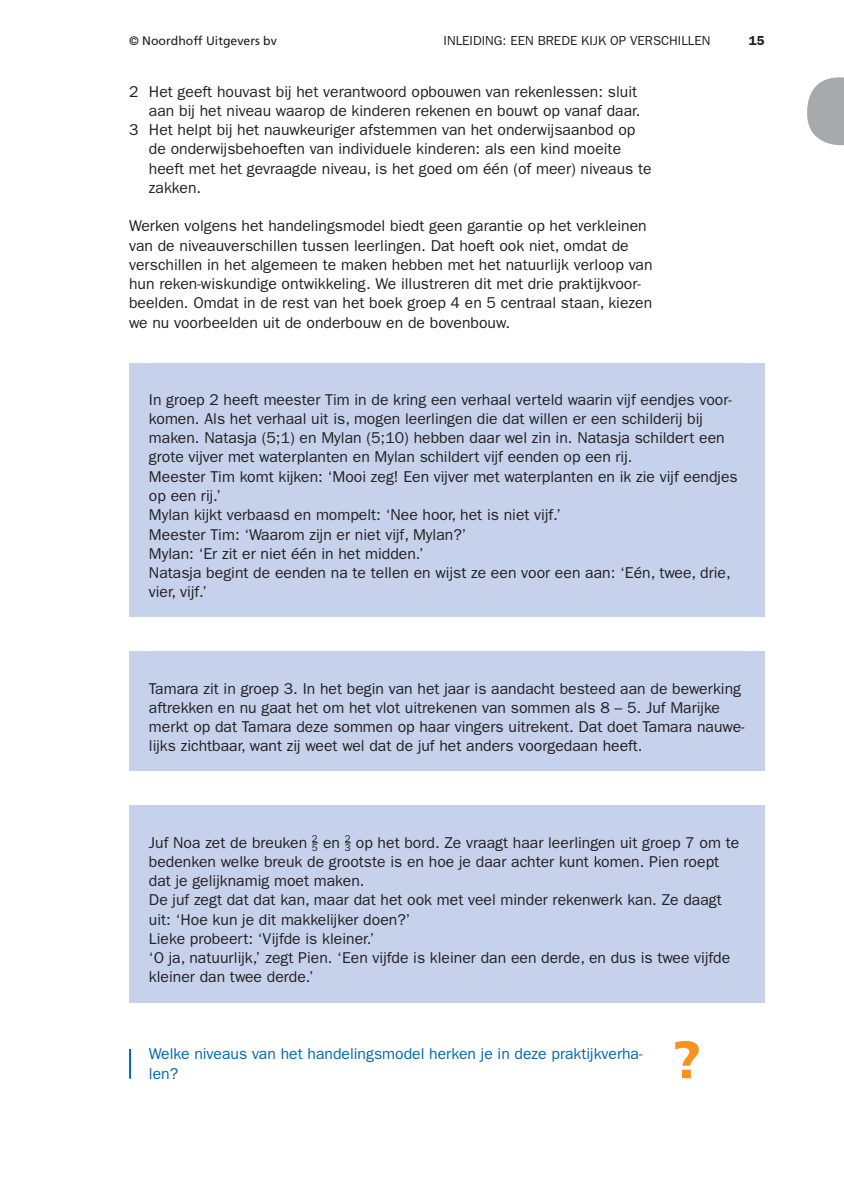
<style>
.page{position:relative;width:844px;height:1191px;background:#fff}
.page>*{position:absolute;margin:0;border:0;box-sizing:border-box;transform-origin:0 0}
.t1{font:15.75px/19.2px "ITC Franklin Gothic Std";color:#231f20}
.t2{font:15.75px/19.2px "ITC Franklin Gothic Std";color:#0067b1}
.t3{font:13.12px "ITC Franklin Gothic Std";color:#231f20}
.t4{font:600 13.12px "ITC Franklin Gothic Std";color:#231f20}
.t5{font:12.25px "Frutiger LT Std";color:#231f20}
.t6{font:9.97px "ITC Franklin Gothic Std";color:#231f20}
.s1{font-size:15.75px}
</style>
<div class="page">
<svg style="left:807px;top:77px;width:36px;height:68px"></svg>
<hr style="left:129px;top:1049px;width:2px;height:29px;background:#0067b1">
<div style="left:129px;top:364px;width:635px;height:253px;background:#c6d2eb"></div>
<div style="left:129px;top:651px;width:635px;height:120px;background:#c6d2eb"></div>
<div style="left:129px;top:804px;width:635px;height:198px;background:#c6d2eb"></div>
<svg style="left:675px;top:1041px;width:23px;height:37px"></svg>
<p class="t5" style="left:129px;top:34px;width:149px">© Noordhoff Uitgevers bv</p>
<p class="t3" style="left:443px;top:35px;width:268px">INLEIDING: EEN BREDE KIJK OP VERSCHILLEN</p>
<p class="t4" style="left:748px;top:35px;width:17px">15</p>
<p class="t1" style="left:129px;top:83px;width:509px">2 Het geeft houvast bij het verantwoord opbouwen van rekenlessen: sluit</p>
<p class="t1" style="left:149px;top:103px;width:493px">aan bij het niveau waarop de kinderen rekenen en bouwt op vanaf daar.</p>
<p class="t1" style="left:129px;top:122px;width:507px">3 Het helpt bij het nauwkeuriger afstemmen van het onderwijsaanbod op</p>
<p class="t1" style="left:149px;top:141px;width:473px">de onderwijsbehoeften van individuele kinderen: als een kind moeite</p>
<p class="t1" style="left:149px;top:160px;width:504px">heeft met het gevraagde niveau, is het goed om één (of meer) niveaus te</p>
<p class="t1" style="left:149px;top:180px;width:54px">zakken.</p>
<p class="t1" style="left:129px;top:218px;width:525px">Werken volgens het handelingsmodel biedt geen garantie op het verkleinen van de niveauverschillen tussen leerlingen. Dat hoeft ook niet, omdat de verschillen in het algemeen te maken hebben met het natuurlijk verloop van hun reken-wiskundige ontwikkeling. We illustreren dit met drie praktijkvoor&shy;beelden. Omdat in de rest van het boek groep 4 en 5 centraal staan, kiezen we nu voorbeelden uit de onderbouw en de bovenbouw.</p>
<p class="t1" style="left:149px;top:391px;width:590px">In groep 2 heeft meester Tim in de kring een verhaal verteld waarin vijf eendjes voor&shy;komen. Als het verhaal uit is, mogen leerlingen die dat willen er een schilderij bij maken. Natasja (5;1) en Mylan (5;10) hebben daar wel zin in. Natasja schildert een grote vijver met waterplanten en Mylan schildert vijf eenden op een rij.<br>Meester Tim komt kijken: ‘Mooi zeg! Een vijver met waterplanten en ik zie vijf eendjes op een rij.’<br>Mylan kijkt verbaasd en mompelt: ‘Nee hoor, het is niet vijf.’<br>Meester Tim: ‘Waarom zijn er niet vijf, Mylan?’<br>Mylan: ‘Er zit er niet één in het midden.’<br>Natasja begint de eenden na te tellen en wijst ze een voor een aan: ‘Eén, twee, drie, vier, vijf.’</p>
<p class="t1" style="left:149px;top:680px;width:597px">Tamara zit in groep 3. In het begin van het jaar is aandacht besteed aan de bewerking aftrekken en nu gaat het om het vlot uitrekenen van sommen als 8 – 5. Juf Marijke merkt op dat Tamara deze sommen op haar vingers uitrekent. Dat doet Tamara nauwe&shy;lijks zichtbaar, want zij weet wel dat de juf het anders voorgedaan heeft.</p>
<p class="t1" style="left:149px;top:834px;width:170px">Juf Noa zet de breuken <sup>2</sup></p>
<p class="t6" style="left:312px;top:839px;width:40px">5 <span class="s1">en</span> 2</p>
<p class="t1" style="left:149px;top:834px;width:591px;text-indent:196px"><sub>3</sub> op het bord. Ze vraagt haar leerlingen uit groep 7 om te bedenken welke breuk de grootste is en hoe je daar achter kunt komen. Pien roept dat je gelijknamig moet maken.<br>De juf zegt dat dat kan, maar dat het ook met veel minder rekenwerk kan. Ze daagt uit: ‘Hoe kun je dit makkelijker doen?’<br>Lieke probeert: ‘Vijfde is kleiner.’<br>‘O ja, natuurlijk,’ zegt Pien. ‘Een vijfde is kleiner dan een derde, en dus is twee vijfde kleiner dan twee derde.’</p>
<p class="t2" style="left:149px;top:1046px;width:495px">Welke niveaus van het handelingsmodel herken je in deze praktijkverha&shy;len?</p>
</div>
